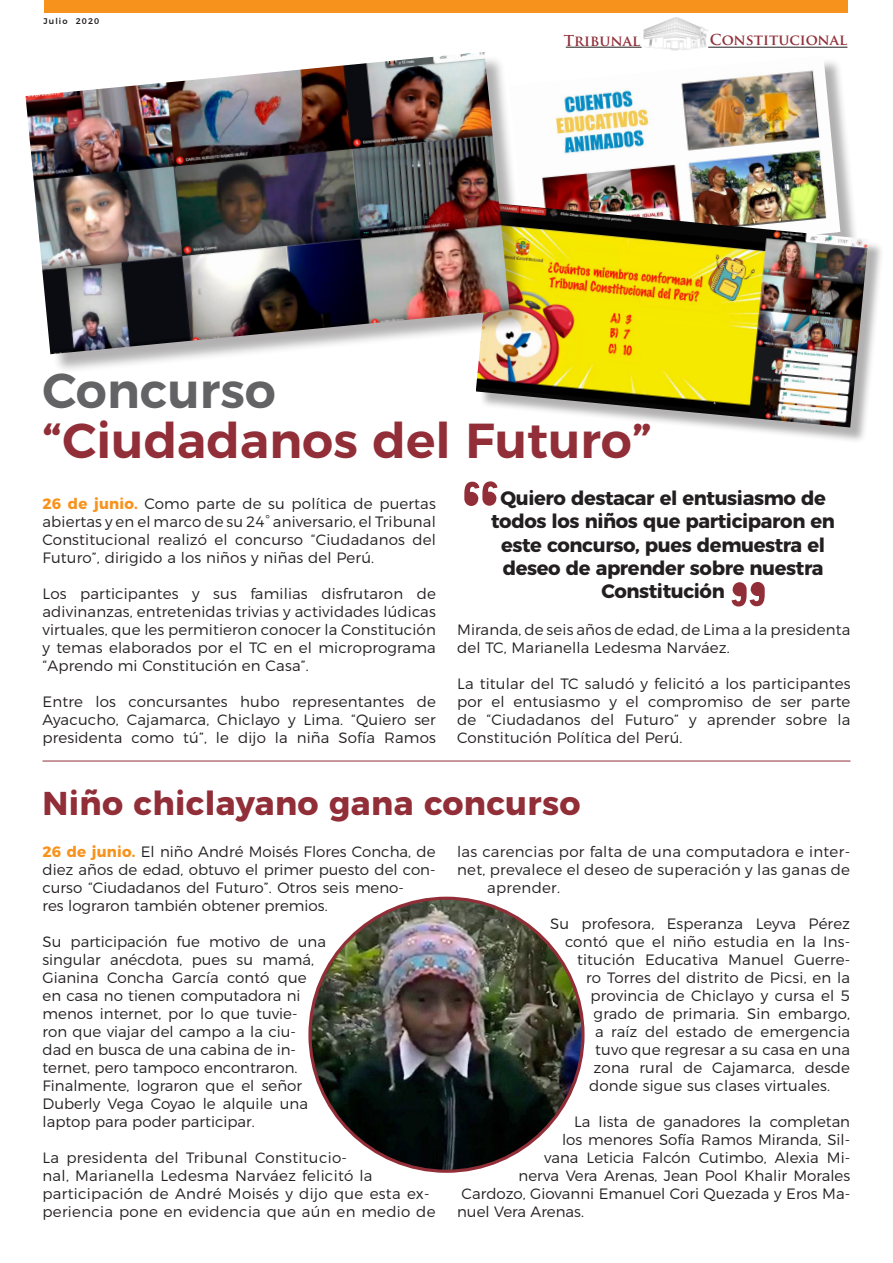
<style>
.page{position:relative;width:893px;height:1263px;background:#fff}
.page>*{position:absolute;margin:0;border:0;box-sizing:border-box;transform-origin:0 0}
.t1{font:600 49.05px "Montserrat";color:#912e38}
.t2{font:600 49.05px "Montserrat";color:#636366}
.t3{font:700 33px "Montserrat";letter-spacing:.01em;color:#912e38}
.t4{font:700 19.5px/23.4px "Montserrat";letter-spacing:-.02em;color:#231f20;text-align:center}
.t5{font:300 15px/18px "Montserrat";letter-spacing:.01em;color:#231f20}
.t6{font:700 14.7px "Trajan Pro";color:#912e38}
.t7{font:500 8.25px "Montserrat";letter-spacing:.13em;color:#231f20}
.s1{font-weight:700;color:#f7931d}
</style>
<div class="page">
<div style="left:512px;top:58px;width:347px;height:223px;background:#231f20;opacity:.35"></div>
<img style="left:530px;top:58px;width:310px;height:145px">
<div style="left:44px;top:0;width:803px;height:13px;background:#f7931d"></div>
<img style="left:643px;top:17px;width:66px;height:34px">
<hr style="left:708px;top:47px;width:139px;height:1px;background:#231f20">
<hr style="left:566px;top:47px;width:76px;height:1px;background:#231f20">
<hr style="left:43px;top:761px;width:807px;height:1px;background:#912e38">
<div style="left:478px;top:206px;width:406px;height:237px;background:#231f20;opacity:.35"></div>
<img style="left:476px;top:203px;width:392px;height:224px">
<svg style="left:464px;top:481px;width:33px;height:25px"></svg>
<svg style="left:732px;top:582px;width:33px;height:24px"></svg>
<div style="left:28px;top:55px;width:502px;height:319px;background:#231f20;opacity:.35"></div>
<img style="left:26px;top:52px;width:483px;height:302px">
<img style="left:310px;top:898px;width:273px;height:273px;border-radius:136px">
<p class="t7" style="left:44px;top:15px;width:57px">Julio 2020</p>
<p class="t6" style="left:564px;top:31px;width:78px">Tribunal</p>
<p class="t6" style="left:710px;top:31px;width:139px">Constitucional</p>
<p class="t2" style="left:43px;top:351px;width:235px">Concurso</p>
<p class="t1" style="left:43px;top:401px;width:611px">“Ciudadanos del Futuro”</p>
<p class="t5" style="left:43px;top:493px;width:395px;text-align:justify"><span class="s1">26 de junio.</span> Como parte de su política de puertas abiertas y en el marco de su 24° aniversario, el Tribunal Constitucional realizó el concurso “Ciudadanos del Futuro”, dirigido a los niños y niñas del Perú.</p>
<p class="t5" style="left:43px;top:583px;width:395px;text-align:justify">Los participantes y sus familias disfrutaron de adivinanzas, entretenidas trivias y actividades lúdicas virtuales, que les permitieron conocer la Constitución y temas elaborados por el TC en el microprograma “Aprendo mi Constitución en Casa”.</p>
<p class="t5" style="left:43px;top:691px;width:395px;text-align:justify">Entre los concursantes hubo representantes de Ayacucho, Cajamarca, Chiclayo y Lima. “Quiero ser presidenta como tú”, le dijo la niña Sofía Ramos</p>
<p class="t4" style="left:491px;top:485px;width:345px">Quiero destacar el entusiasmo de todos los niños que participaron en este concurso, pues demuestra el deseo de aprender sobre nuestra<br>Constitución</p>
<p class="t5" style="left:457px;top:619px;width:395px">Miranda, de seis años de edad, de Lima a la presidenta del TC, Marianella Ledesma Narváez.</p>
<p class="t5" style="left:457px;top:673px;width:395px;text-align:justify">La titular del TC saludó y felicitó a los participantes por el entusiasmo y el compromiso de ser parte de “Ciudadanos del Futuro” y aprender sobre la Constitución Política del Perú.</p>
<p class="t3" style="left:43px;top:776px;width:539px">Niño chiclayano gana concurso</p>
<p class="t5" style="left:457px;top:842px;width:395px">las carencias por falta de una computadora e inter-</p>
<p class="t5" style="left:457px;top:860px;width:394px">net, prevalece el deseo de superación y las ganas de</p>
<p class="t5" style="left:487px;top:878px;width:75px">aprender.</p>
<p class="t5" style="left:550px;top:914px;width:301px">Su profesora, Esperanza Leyva Pérez</p>
<p class="t5" style="left:565px;top:932px;width:287px">contó que el niño estudia en la Ins-</p>
<p class="t5" style="left:577px;top:950px;width:275px">titución Educativa Manuel Guerre-</p>
<p class="t5" style="left:586px;top:968px;width:266px">ro Torres del distrito de Picsi, en la</p>
<p class="t5" style="left:591px;top:986px;width:261px">provincia de Chiclayo y cursa el 5</p>
<p class="t5" style="left:594px;top:1004px;width:258px">grado de primaria. Sin embargo,</p>
<p class="t5" style="left:595px;top:1022px;width:256px">a raíz del estado de emergencia</p>
<p class="t5" style="left:595px;top:1040px;width:257px">tuvo que regresar a su casa en una</p>
<p class="t5" style="left:594px;top:1058px;width:258px">zona rural de Cajamarca, desde</p>
<p class="t5" style="left:589px;top:1076px;width:242px">donde sigue sus clases virtuales.</p>
<p class="t5" style="left:574px;top:1112px;width:277px">La lista de ganadores la completan</p>
<p class="t5" style="left:562px;top:1130px;width:290px">los menores Sofía Ramos Miranda, Sil-</p>
<p class="t5" style="left:544px;top:1148px;width:308px">vana Leticia Falcón Cutimbo, Alexia Mi-</p>
<p class="t5" style="left:519px;top:1166px;width:333px">nerva Vera Arenas, Jean Pool Khalir Morales</p>
<p class="t5" style="left:462px;top:1184px;width:390px">Cardozo, Giovanni Emanuel Cori Quezada y Eros Ma-</p>
<p class="t5" style="left:457px;top:1202px;width:128px">nuel Vera Arenas.</p>
<p class="t5" style="left:43px;top:842px;width:395px"><span class="s1">26 de junio.</span> El niño André Moisés Flores Concha, de diez años de edad, obtuvo el primer puesto del con&shy;curso “Ciudadanos del Futuro”. Otros seis meno-<br>res lograron también obtener premios.</p>
<p class="t5" style="left:43px;top:932px;width:285px">Su participación fue motivo de una singular anécdota, pues su mamá,<br>Gianina Concha García contó que en casa no tienen computadora ni menos internet, por lo que tuvie-<br>ron que viajar del campo a la ciu&shy;dad en busca de una cabina de in&shy;ternet, pero tampoco encontraron.<br>Finalmente, lograron que el señor<br>Duberly Vega Coyao le alquile una laptop para poder participar.</p>
<p class="t5" style="left:43px;top:1148px;width:395px">La presidenta del Tribunal Constitucio-<br>nal, Marianella Ledesma Narváez felicitó la participación de André Moisés y dijo que esta ex&shy;periencia pone en evidencia que aún en medio de</p>
</div>
